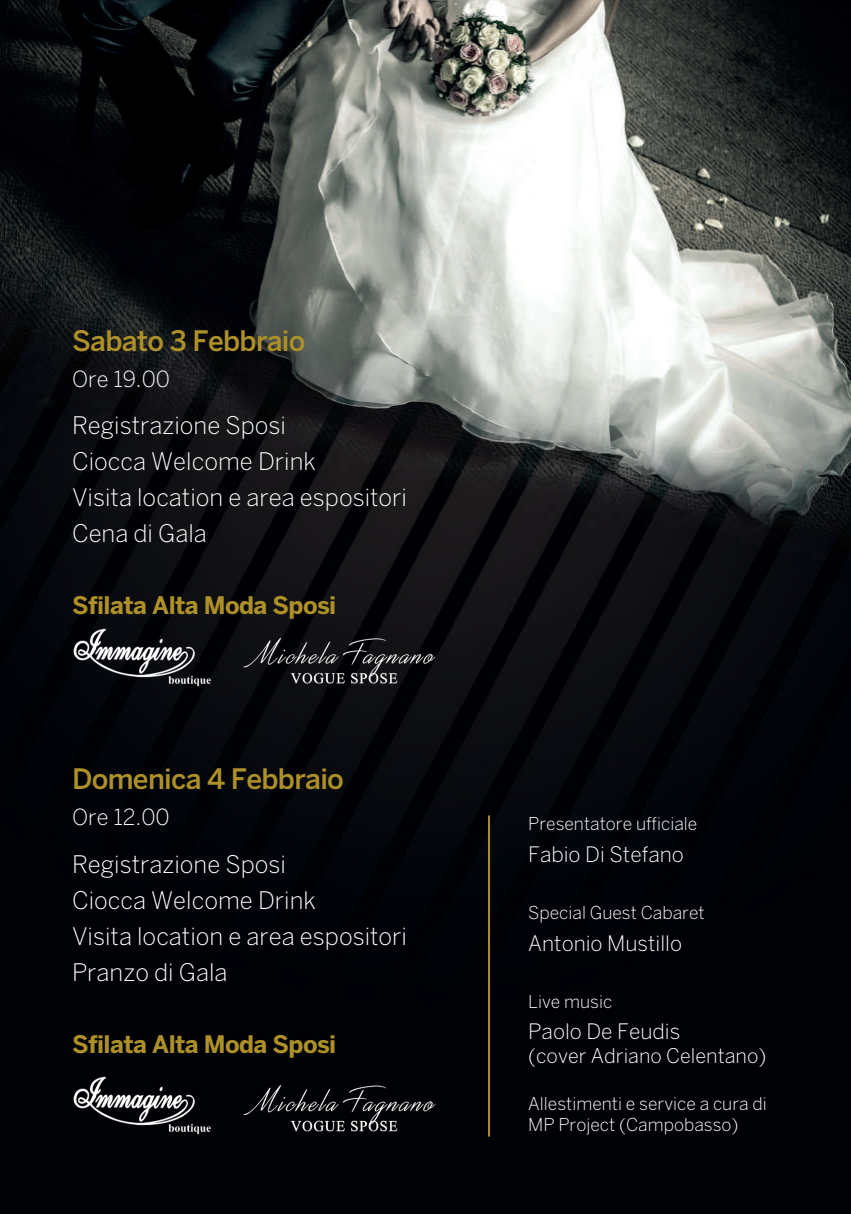
<style>
.page{position:relative;width:851px;height:1214px;background:#fff}
.page>*{position:absolute;margin:0;border:0;box-sizing:border-box;transform-origin:0 0}
.t1{font:500 28px "Benton Sans";letter-spacing:-.025em;color:#ad9028}
.t2{font:300 24px/36px "Benton Sans";color:#fff}
.t3{font:700 24px "Benton Sans";letter-spacing:-.025em;color:#ad9028}
.t4{font:300 22px "Benton Sans";color:#fff}
.t5{font:300 21.2px "Benton Sans";color:#fff}
.t6{font:300 20px "Benton Sans";color:#fff}
.t7{font:300 17.6px/21.2px "Benton Sans";color:#fff}
</style>
<div class="page">
<img style="left:0;top:0;width:850px;height:1213px">
<img style="left:65px;top:621px;width:152px;height:73px">
<img style="left:65px;top:1069px;width:152px;height:72px">
<img style="left:239px;top:623px;width:202px;height:69px">
<img style="left:239px;top:1070px;width:202px;height:69px">
<hr style="left:488px;top:815px;width:2px;height:321px;background:#ad9028">
<p class="t1" style="left:72px;top:323px;width:235px">Sabato 3 Febbraio</p>
<p class="t4" style="left:72px;top:365px;width:99px">Ore 19.00</p>
<p class="t2" style="left:72px;top:407px;width:336px">Registrazione Sposi<br>Ciocca Welcome Drink<br>Visita location e area espositori<br>Cena di Gala</p>
<p class="t3" style="left:72px;top:591px;width:266px">Sfilata Alta Moda Sposi</p>
<p class="t1" style="left:72px;top:762px;width:273px">Domenica 4 Febbraio</p>
<p class="t4" style="left:72px;top:804px;width:99px">Ore 12.00</p>
<p class="t2" style="left:72px;top:845px;width:336px">Registrazione Sposi<br>Ciocca Welcome Drink<br>Visita location e area espositori<br>Pranzo di Gala</p>
<p class="t3" style="left:72px;top:1029px;width:266px">Sfilata Alta Moda Sposi</p>
<p class="t7" style="left:528px;top:813px;width:171px">Presentatore ufficiale</p>
<p class="t5" style="left:528px;top:841px;width:157px">Fabio Di Stefano</p>
<p class="t7" style="left:528px;top:901px;width:178px">Special Guest Cabaret</p>
<p class="t5" style="left:528px;top:930px;width:155px">Antonio Mustillo</p>
<p class="t7" style="left:528px;top:990px;width:86px">Live music</p>
<p class="t5" style="left:528px;top:1018px;width:154px">Paolo De Feudis</p>
<p class="t6" style="left:528px;top:1044px;width:240px">(cover Adriano Celentano)</p>
<p class="t7" style="left:528px;top:1092px;width:240px">Allestimenti e service a cura di<br>MP Project (Campobasso)</p>
</div>
